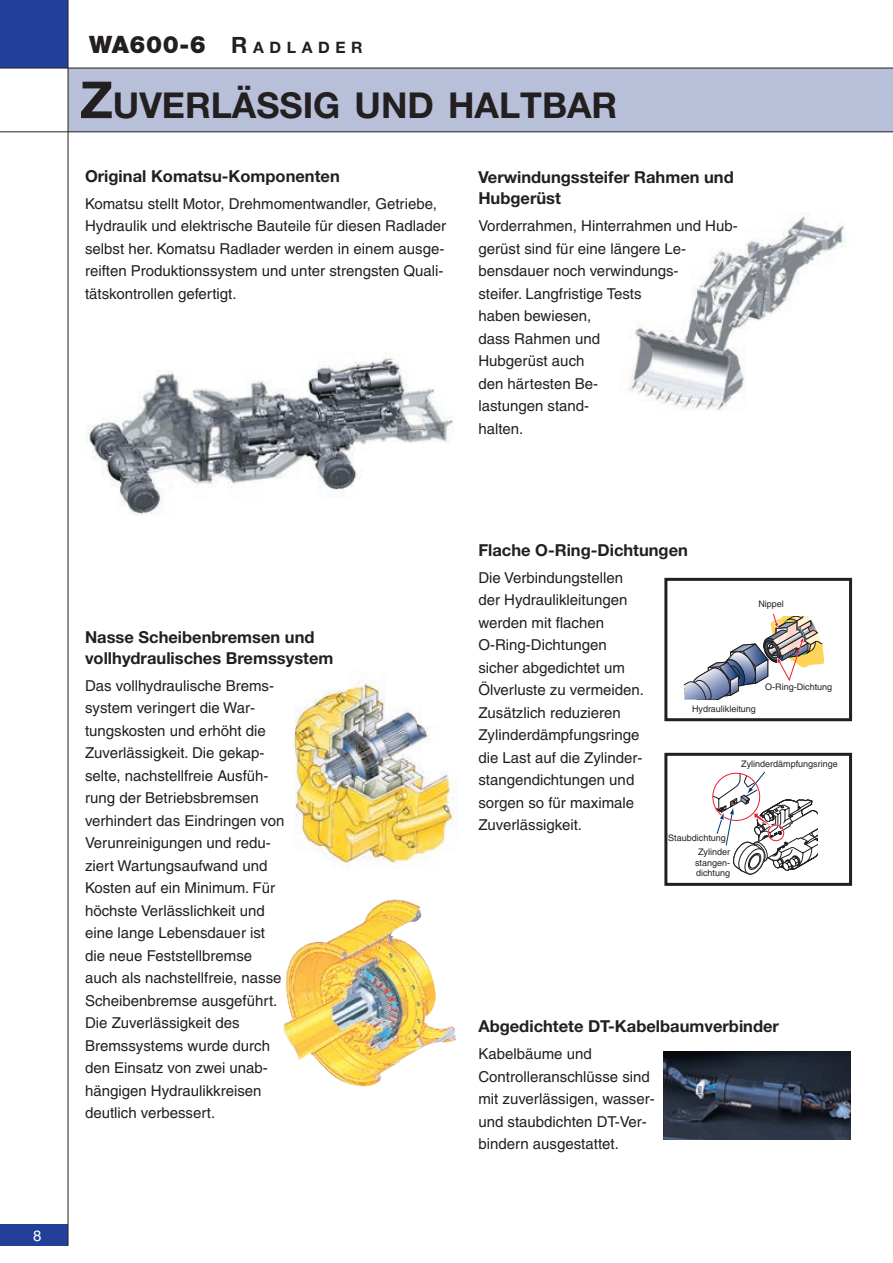
<style>
.page{position:relative;width:893px;height:1263px;background:#fff}
.page>*{position:absolute;margin:0;border:0;box-sizing:border-box;transform-origin:0 0}
.t1{font:700 35.7px "Helvetica Neue LT Pro";color:#231f20}
.t2{font:900 24px "Helvetica Neue LT Pro";letter-spacing:.025em;color:#231f20}
.t3{font:700 16.5px/21px "Helvetica Neue LT Pro";color:#231f20}
.t4{font:15px/22.5px "Helvetica";color:#231f20}
.t5{font:15px "Helvetica";color:#fff}
.t6{font:9px/14.1px "Helvetica";color:#231f20}
.s1{font-weight:700;font-size:22.5px}
.s2{font-weight:700;font-size:15.75px}
.s3{font-size:51px}
</style>
<div class="page">
<div style="left:68px;top:68px;width:825px;height:64px;background:#b8c0d9"></div>
<div style="left:0;top:0;width:68px;height:68px;background:#223f99"></div>
<hr style="left:0;top:68px;width:893px;height:1px;background:#231f20">
<hr style="left:0;top:131px;width:893px;height:1px;background:#231f20">
<div style="left:0;top:1225px;width:68px;height:21px;background:#223f99"></div>
<hr style="left:68px;top:0;width:1px;height:1246px;background:#231f20">
<svg style="left:712px;top:771px;width:106px;height:104px"></svg>
<div style="left:664px;top:753px;width:188px;height:133px;border:3px solid #231f20"></div>
<svg style="left:684px;top:613px;width:140px;height:87px"></svg>
<div style="left:664px;top:578px;width:188px;height:143px;border:3px solid #231f20"></div>
<img style="left:86px;top:353px;width:368px;height:162px">
<img style="left:628px;top:213px;width:217px;height:198px">
<img style="left:283px;top:899px;width:173px;height:188px">
<img style="left:294px;top:671px;width:163px;height:196px">
<img style="left:663px;top:1051px;width:187px;height:88px">
<h2 class="t2" style="left:89px;top:30px;width:273px">WA600-6 <span class="s1">R</span><span class="s2">ADLADER</span></h2>
<h1 class="t1" style="left:80px;top:83px;width:539px"><span class="s3">Z</span>UVERLÄSSIG UND HALTBAR</h1>
<p class="t3" style="left:85px;top:165px;width:256px">Original Komatsu-Komponenten</p>
<p class="t4" style="left:85px;top:192px;width:363px">Komatsu stellt Motor, Drehmomentwandler, Getriebe, Hydraulik und elektrische Bauteile für diesen Radlader selbst her. Komatsu Radlader werden in einem ausge&shy;reiften Produktionssystem und unter strengsten Quali&shy;tätskontrollen gefertigt.</p>
<p class="t3" style="left:478px;top:166px;width:257px">Verwindungssteifer Rahmen und<br>Hubgerüst</p>
<p class="t4" style="left:478px;top:215px;width:261px">Vorderrahmen, Hinterrahmen und Hub&shy;gerüst sind für eine längere Le&shy;bensdauer noch verwindungs-<br>steifer. Langfristige Tests<br>haben bewiesen,<br>dass Rahmen und<br>Hubgerüst auch<br>den härtesten Be-<br>lastungen stand-<br>halten.</p>
<p class="t3" style="left:85px;top:626px;width:250px">Nasse Scheibenbremsen und vollhydraulisches Bremssystem</p>
<p class="t4" style="left:85px;top:674px;width:201px">Das vollhydraulische Brems&shy;system veringert die War&shy;tungskosten und erhöht die<br>Zuverlässigkeit. Die gekap&shy;selte, nachstellfreie Ausfüh&shy;rung der Betriebsbremsen verhindert das Eindringen von<br>Verunreinigungen und redu&shy;ziert Wartungsaufwand und<br>Kosten auf ein Minimum. Für höchste Verlässlichkeit und eine lange Lebensdauer ist die neue Feststellbremse auch als nachstellfreie, nasse<br>Scheibenbremse ausgeführt.<br>Die Zuverlässigkeit des<br>Bremssystems wurde durch den Einsatz von zwei unab&shy;hängigen Hydraulikkreisen deutlich verbessert.</p>
<p class="t5" style="left:33px;top:1227px;width:10px">8</p>
<p class="t3" style="left:478px;top:539px;width:211px">Flache O-Ring-Dichtungen</p>
<p class="t4" style="left:478px;top:566px;width:167px">Die Verbindungstellen der Hydraulikleitungen werden mit flachen<br>O-Ring-Dichtungen sicher abgedichtet um<br>Ölverluste zu vermeiden.<br>Zusätzlich reduzieren<br>Zylinderdämpfungsringe die Last auf die Zylinder&shy;stangendichtungen und sorgen so für maximale<br>Zuverlässigkeit.</p>
<p class="t6" style="left:758px;top:597px;width:27px">Nippel</p>
<p class="t6" style="left:765px;top:680px;width:69px">O-Ring-Dichtung</p>
<p class="t6" style="left:692px;top:701px;width:65px">Hydraulikleitung</p>
<p class="t6" style="left:741px;top:756px;width:98px">Zylinderdämpfungsringe</p>
<p class="t6" style="left:698px;top:830px;width:34px;text-indent:-30px">Staubdichtung<br>Zylinder</p>
<p class="t6" style="left:695px;top:857px;width:37px;line-height:10.5px">stangen&shy;dichtung</p>
<p class="t3" style="left:478px;top:1015px;width:302px">Abgedichtete DT-Kabelbaumverbinder</p>
<p class="t4" style="left:478px;top:1042px;width:178px">Kabelbäume und<br>Controlleranschlüsse sind mit zuverlässigen, wasser&shy;und staubdichten DT-Ver&shy;bindern ausgestattet.</p>
</div>
